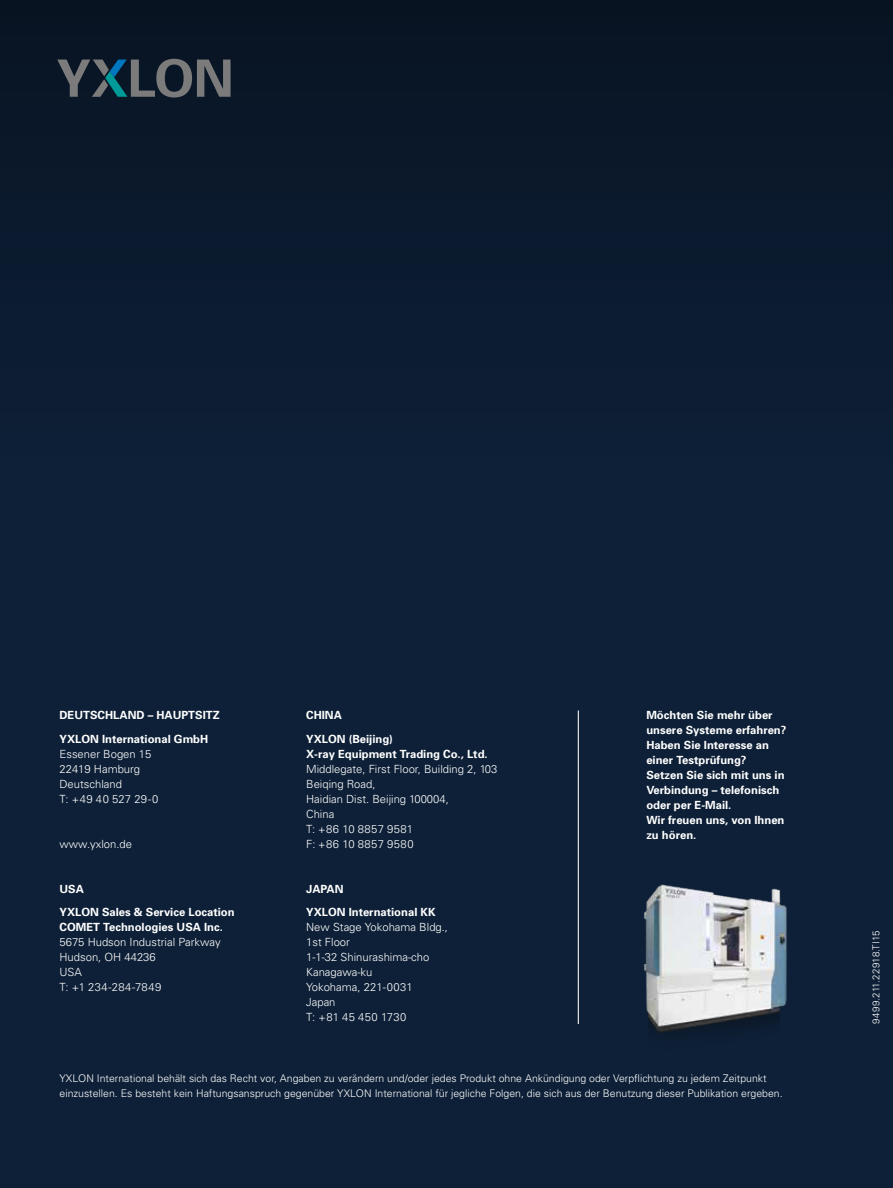
<style>
.page{position:relative;width:893px;height:1188px;background:#0e2037}
.page>*{position:absolute;margin:0;border:0;box-sizing:border-box;transform-origin:0 0}
.t1{font:700 11.25px/15px "Univers";color:#fff}
.t2{font:300 11.25px/15px "Univers";color:#fff}
.t3{font:300 10.5px/15px "Univers";color:#fff}
.t4{font:300 9.75px "Univers";letter-spacing:.015em;color:#fff}
</style>
<div class="page">
<div style="left:0;top:0;width:893px;height:459px;background:#0b1a2e"></div>
<svg style="left:57px;top:59px;width:174px;height:39px"></svg>
<img style="left:644px;top:884px;width:143px;height:150px">
<hr style="left:578px;top:711px;width:1px;height:313px;background:#fff">
<p class="t1" style="left:60px;top:704px;width:162px;line-height:23.5px">DEUTSCHLAND – HAUPTSITZ<br>YXLON International GmbH</p>
<p class="t2" style="left:60px;top:746px;width:100px">Essener Bogen 15<br>22419 Hamburg<br>Deutschland<br>T: +49 40 527 29-0</p>
<p class="t2" style="left:60px;top:836px;width:74px">www.yxlon.de</p>
<p class="t1" style="left:60px;top:877px;width:177px;line-height:23.5px">USA<br>YXLON Sales &amp; Service Location</p>
<p class="t1" style="left:60px;top:920px;width:165px">COMET Technologies USA Inc.</p>
<p class="t2" style="left:60px;top:935px;width:163px">5675 Hudson Industrial Parkway<br>Hudson, OH 44236<br>USA<br>T: +1 234-284-7849</p>
<p class="t1" style="left:306px;top:704px;width:88px;line-height:23.5px">CHINA<br>YXLON (Beijing)</p>
<p class="t1" style="left:306px;top:746px;width:183px">X-ray Equipment Trading Co., Ltd.</p>
<p class="t2" style="left:306px;top:761px;width:193px">Middlegate, First Floor, Building 2, 103<br>Beiqing Road,<br>Haidian Dist. Beijing 100004,<br>China<br>T: +86 10 8857 9581<br>F: +86 10 8857 9580</p>
<p class="t1" style="left:306px;top:877px;width:131px;line-height:23.5px">JAPAN<br>YXLON International KK</p>
<p class="t2" style="left:306px;top:920px;width:143px">New Stage Yokohama Bldg.,<br>1st Floor<br>1-1-32 Shinurashima-cho<br>Kanagawa-ku<br>Yokohama, 221-0031<br>Japan<br>T: +81 45 450 1730</p>
<p class="t1" style="left:646px;top:708px;width:142px">Möchten Sie mehr über unsere Systeme erfahren?<br>Haben Sie Interesse an einer Testprüfung?<br>Setzen Sie sich mit uns in<br>Verbindung – telefonisch oder per E-Mail.<br>Wir freuen uns, von Ihnen zu hören.</p>
<p class="t3" style="left:60px;top:1071px;width:725px">YXLON International behält sich das Recht vor, Angaben zu verändern und/oder jedes Produkt ohne Ankündigung oder Verpflichtung zu jedem Zeitpunkt einzustellen. Es besteht kein Haftungsanspruch gegenüber YXLON International für jegliche Folgen, die sich aus der Benutzung dieser Publikation ergeben.</p>
<p class="t4" style="left:870px;top:1024px;width:95px;rotate:-90deg">9499.211.22918.TI15</p>
</div>
